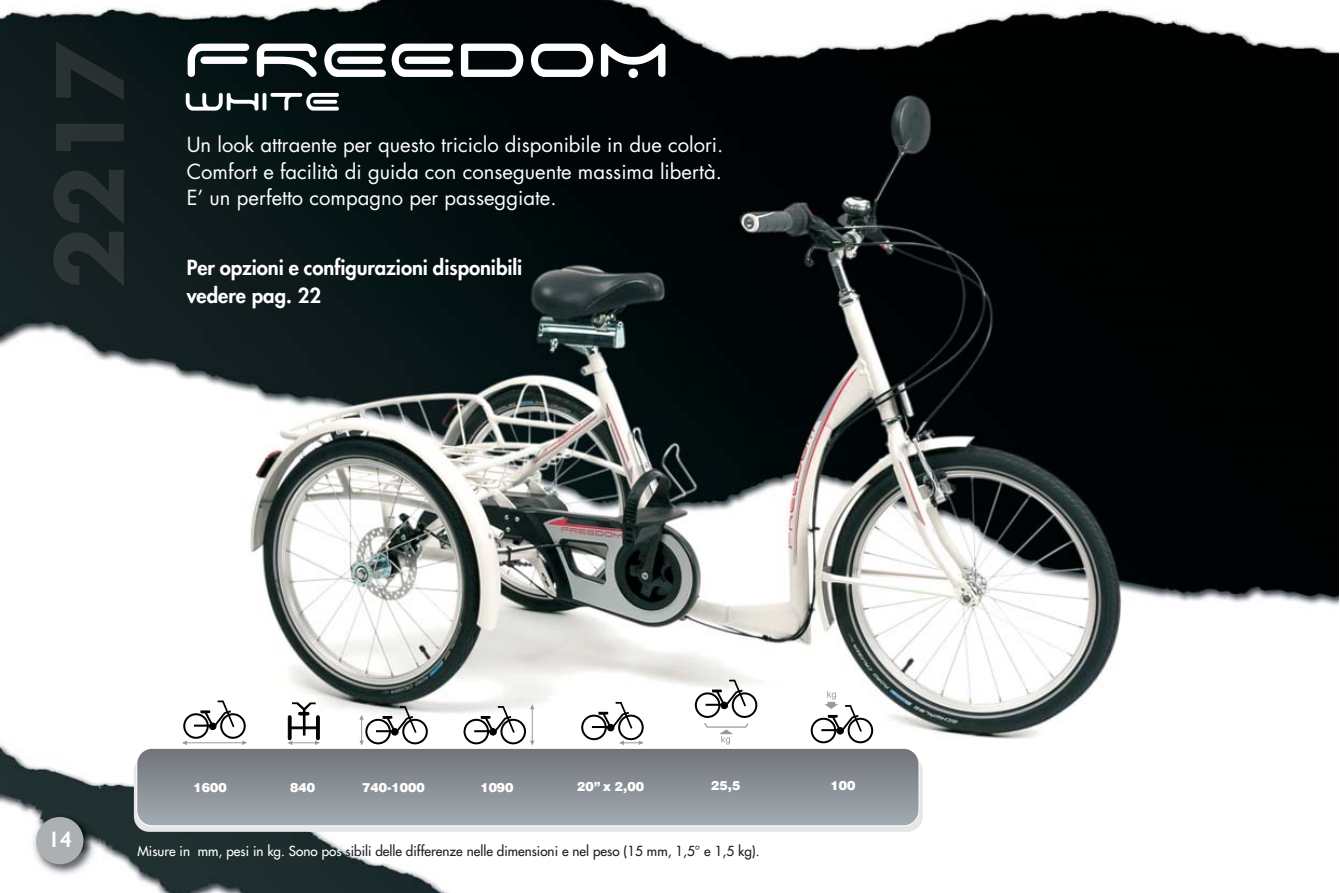
<style>
.page{position:relative;width:1340px;height:893px;background:#fff}
.page>*{position:absolute;margin:0;border:0;box-sizing:border-box;transform-origin:0 0}
.t1{font:600 22.5px "Gill Sans";color:#fff}
.t2{font:20.25px/26.6px "Futura";color:#fff;text-align:justify}
.t3{font:800 20.25px/27.7px "Futura";letter-spacing:-.005em;color:#fff}
.t4{font:13.5px "Futura";color:#231f20}
.t5{font:12.6px "Swiss 721 BT Black+T42";color:#fff}
.s1{color:#fff}
</style>
<div class="page">
<img style="left:0;top:0;width:1338px;height:893px">
<img style="left:28px;top:809px;width:72px;height:72px">
<div style="left:36px;top:817px;width:47px;height:47px;background:#adb0b2;border-radius:50%"></div>
<svg style="left:188px;top:44px;width:477px;height:34px"></svg>
<svg style="left:186px;top:93px;width:153px;height:18px"></svg>
<img style="left:53px;top:42px;width:71px;height:244px">
<div style="left:134px;top:756px;width:788px;height:76px;background:#e6e6e6;border-radius:15px"></div>
<div style="left:137px;top:748px;width:782px;height:78px;background:linear-gradient(to bottom,#707478,#a2abb3);border-radius:15px"></div>
<div style="left:136px;top:748px;width:783px;height:78px;border:1px solid #fff;border-radius:15px"></div>
<hr style="left:185px;top:742px;width:58px;height:1px;background:#999">
<svg style="left:242px;top:741px;width:4px;height:4px"></svg>
<svg style="left:183px;top:741px;width:4px;height:4px"></svg>
<div style="left:183px;top:713px;width:26px;height:26px;border:2px solid #000;border-radius:50%"></div>
<div style="left:220px;top:713px;width:26px;height:26px;border:2px solid #000;border-radius:50%"></div>
<div style="left:209px;top:723px;width:7px;height:6px;background:#000;border-radius:50%"></div>
<div style="left:209px;top:723px;width:7px;height:7px;border:1px solid #000;border-radius:50%"></div>
<svg style="left:194px;top:700px;width:40px;height:27px"></svg>
<svg style="left:359px;top:716px;width:4px;height:29px"></svg>
<div style="left:365px;top:719px;width:26px;height:25px;border:2px solid #000;border-radius:50%"></div>
<div style="left:402px;top:719px;width:26px;height:25px;border:2px solid #000;border-radius:50%"></div>
<div style="left:391px;top:728px;width:7px;height:7px;border:1px solid #000;border-radius:50%"></div>
<svg style="left:376px;top:706px;width:40px;height:27px"></svg>
<hr style="left:532px;top:709px;width:1px;height:33px;background:#999">
<svg style="left:530px;top:705px;width:4px;height:4px"></svg>
<svg style="left:530px;top:741px;width:4px;height:4px"></svg>
<div style="left:463px;top:719px;width:26px;height:25px;border:2px solid #000;border-radius:50%"></div>
<div style="left:500px;top:719px;width:26px;height:25px;border:2px solid #000;border-radius:50%"></div>
<svg style="left:474px;top:706px;width:40px;height:29px"></svg>
<svg style="left:288px;top:702px;width:31px;height:43px"></svg>
<div style="left:581px;top:715px;width:26px;height:25px;border:2px solid #000;border-radius:50%"></div>
<div style="left:618px;top:715px;width:25px;height:25px;border:2px solid #000;border-radius:50%"></div>
<div style="left:607px;top:724px;width:7px;height:7px;border:1px solid #000;border-radius:50%"></div>
<svg style="left:592px;top:702px;width:40px;height:27px"></svg>
<svg style="left:620px;top:741px;width:23px;height:4px"></svg>
<svg style="left:703px;top:722px;width:46px;height:22px"></svg>
<div style="left:695px;top:692px;width:25px;height:26px;border:2px solid #000;border-radius:50%"></div>
<div style="left:731px;top:692px;width:26px;height:26px;border:2px solid #000;border-radius:50%"></div>
<div style="left:721px;top:702px;width:6px;height:7px;border:1px solid #000;border-radius:50%"></div>
<svg style="left:705px;top:680px;width:41px;height:27px"></svg>
<div style="left:810px;top:718px;width:26px;height:25px;border:2px solid #000;border-radius:50%"></div>
<div style="left:847px;top:718px;width:26px;height:25px;border:2px solid #000;border-radius:50%"></div>
<div style="left:837px;top:727px;width:6px;height:7px;background:#0c0c0c;border-radius:50%"></div>
<div style="left:836px;top:727px;width:7px;height:7px;border:1px solid #000;border-radius:50%"></div>
<svg style="left:821px;top:691px;width:40px;height:41px"></svg>
<p class="t2" style="left:187px;top:133px;width:538px">Un look attraente per questo triciclo disponibile in due colori.<br>Comfort e facilità di guida con conseguente massima libertà.<br>E’ un perfetto compagno per passeggiate.</p>
<p class="t3" style="left:187px;top:255px;width:337px">Per opzioni e configurazioni disponibili vedere pag. 22</p>
<p class="t1" style="left:48px;top:826px;width:25px">14</p>
<p class="t5" style="left:194px;top:780px;width:35px">1600</p>
<p class="t5" style="left:290px;top:780px;width:26px">840</p>
<p class="t5" style="left:362px;top:780px;width:64px">740-1000</p>
<p class="t5" style="left:480px;top:779px;width:35px">1090</p>
<p class="t5" style="left:577px;top:779px;width:68px">20” x 2,00</p>
<p class="t5" style="left:711px;top:778px;width:31px">25,5</p>
<p class="t5" style="left:830px;top:778px;width:26px">100</p>
<p class="t4" style="left:137px;top:844px;width:624px"><span class="s1">Misure in mm, pesi in kg. Sono pos</span> sibili delle differenze nelle dimensioni e nel peso (15 mm, 1,5° e 1,5 kg).</p>
</div>
